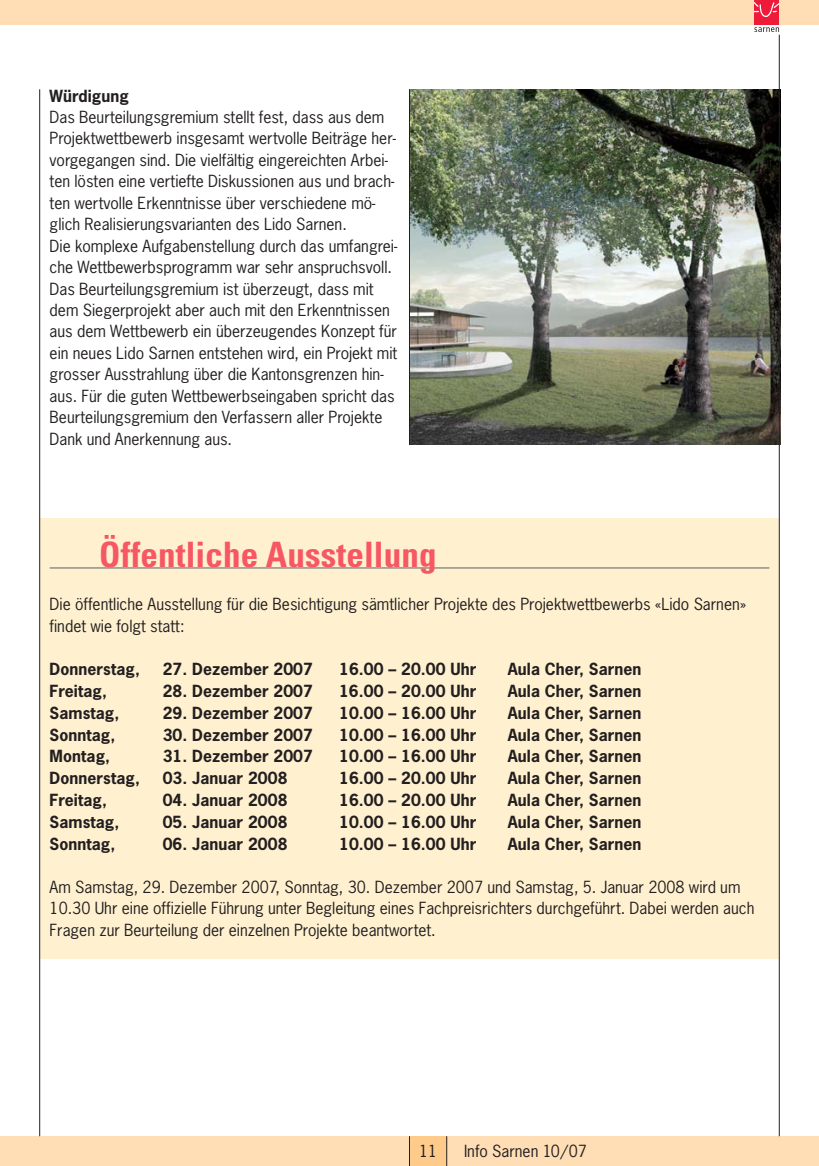
<style>
.page{position:relative;width:819px;height:1166px;background:#fff}
.page>*{position:absolute;margin:0;border:0;box-sizing:border-box;transform-origin:0 0}
.t1{font:700 condensed 35px "Univers";letter-spacing:.005em;color:#f75763}
.t2{font:15.75px/21.3px "News Gothic";color:#231f20}
.t3{font:700 15.75px "News Gothic";letter-spacing:.005em;color:#231f20}
</style>
<div class="page">
<img style="left:410px;top:89px;width:370px;height:356px">
<div style="left:40px;top:518px;width:739px;height:440px;background:#fff1d0"></div>
<div style="left:0;top:1136px;width:819px;height:30px;background:#ffdeb5"></div>
<div style="left:409px;top:1136px;width:37px;height:30px;background:#fecb8b"></div>
<hr style="left:446px;top:1136px;width:1px;height:30px;background:#231f20">
<hr style="left:409px;top:1136px;width:1px;height:30px;background:#231f20">
<div style="left:0;top:0;width:819px;height:25px;background:#ffdeb5"></div>
<hr style="left:39px;top:89px;width:1px;height:1047px;background:#231f20">
<hr style="left:778px;top:35px;width:1px;height:1101px;background:#231f20">
<div style="left:754px;top:0;width:25px;height:25px;background:#ed1a3a"></div>
<svg style="left:754px;top:1px;width:25px;height:16px"></svg>
<svg style="left:754px;top:27px;width:25px;height:5px"></svg>
<hr style="left:50px;top:567px;width:719px;height:1px;background:#808284">
<hr style="left:409px;top:89px;width:1px;height:356px;background:#231f20">
<p class="t3" style="left:50px;top:89px;width:81px">Würdigung</p>
<p class="t2" style="left:50px;top:108px;width:349px">Das Beurteilungsgremium stellt fest, dass aus dem Projektwettbewerb insgesamt wertvolle Beiträge her&shy;vorgegangen sind. Die vielfältig eingereichten Arbei&shy;ten lösten eine vertiefte Diskussionen aus und brach&shy;ten wertvolle Erkenntnisse über verschiedene mö&shy;glich Realisierungsvarianten des Lido Sarnen.<br>Die komplexe Aufgabenstellung durch das umfangrei&shy;che Wettbewerbsprogramm war sehr anspruchsvoll.<br>Das Beurteilungsgremium ist überzeugt, dass mit dem Siegerprojekt aber auch mit den Erkenntnissen aus dem Wettbewerb ein überzeugendes Konzept für ein neues Lido Sarnen entstehen wird, ein Projekt mit grosser Ausstrahlung über die Kantonsgrenzen hin&shy;aus. Für die guten Wettbewerbseingaben spricht das Beurteilungsgremium den Verfassern aller Projekte Dank und Anerkennung aus.</p>
<h1 class="t1" style="left:99px;top:542px;width:339px">Öffentliche Ausstellung</h1>
<p class="t2" style="left:50px;top:595px;width:698px">Die öffentliche Ausstellung für die Besichtigung sämtlicher Projekte des Projektwettbewerbs «Lido Sarnen» findet wie folgt statt:</p>
<p class="t3" style="left:50px;top:663px;width:92px">Donnerstag,</p>
<p class="t3" style="left:163px;top:663px;width:152px">27. Dezember 2007</p>
<p class="t3" style="left:339px;top:663px;width:139px">16.00 – 20.00 Uhr</p>
<p class="t3" style="left:508px;top:663px;width:135px">Aula Cher, Sarnen</p>
<p class="t3" style="left:50px;top:684px;width:59px">Freitag,</p>
<p class="t3" style="left:163px;top:684px;width:152px">28. Dezember 2007</p>
<p class="t3" style="left:339px;top:684px;width:139px">16.00 – 20.00 Uhr</p>
<p class="t3" style="left:508px;top:684px;width:135px">Aula Cher, Sarnen</p>
<p class="t3" style="left:50px;top:706px;width:71px">Samstag,</p>
<p class="t3" style="left:163px;top:706px;width:152px">29. Dezember 2007</p>
<p class="t3" style="left:339px;top:706px;width:139px">10.00 – 16.00 Uhr</p>
<p class="t3" style="left:508px;top:706px;width:135px">Aula Cher, Sarnen</p>
<p class="t3" style="left:50px;top:728px;width:67px">Sonntag,</p>
<p class="t3" style="left:163px;top:728px;width:152px">30. Dezember 2007</p>
<p class="t3" style="left:339px;top:728px;width:139px">10.00 – 16.00 Uhr</p>
<p class="t3" style="left:508px;top:728px;width:135px">Aula Cher, Sarnen</p>
<p class="t3" style="left:50px;top:750px;width:62px">Montag,</p>
<p class="t3" style="left:163px;top:750px;width:152px">31. Dezember 2007</p>
<p class="t3" style="left:339px;top:750px;width:139px">10.00 – 16.00 Uhr</p>
<p class="t3" style="left:508px;top:750px;width:135px">Aula Cher, Sarnen</p>
<p class="t3" style="left:50px;top:772px;width:92px">Donnerstag,</p>
<p class="t3" style="left:163px;top:772px;width:126px">03. Januar 2008</p>
<p class="t3" style="left:339px;top:772px;width:139px">16.00 – 20.00 Uhr</p>
<p class="t3" style="left:508px;top:772px;width:135px">Aula Cher, Sarnen</p>
<p class="t3" style="left:50px;top:794px;width:59px">Freitag,</p>
<p class="t3" style="left:163px;top:794px;width:126px">04. Januar 2008</p>
<p class="t3" style="left:339px;top:794px;width:139px">16.00 – 20.00 Uhr</p>
<p class="t3" style="left:508px;top:794px;width:135px">Aula Cher, Sarnen</p>
<p class="t3" style="left:50px;top:816px;width:71px">Samstag,</p>
<p class="t3" style="left:163px;top:816px;width:126px">05. Januar 2008</p>
<p class="t3" style="left:339px;top:816px;width:139px">10.00 – 16.00 Uhr</p>
<p class="t3" style="left:508px;top:816px;width:135px">Aula Cher, Sarnen</p>
<p class="t3" style="left:50px;top:838px;width:67px">Sonntag,</p>
<p class="t3" style="left:163px;top:838px;width:126px">06. Januar 2008</p>
<p class="t3" style="left:339px;top:838px;width:139px">10.00 – 16.00 Uhr</p>
<p class="t3" style="left:508px;top:838px;width:135px">Aula Cher, Sarnen</p>
<p class="t2" style="left:50px;top:877px;width:706px">Am Samstag, 29. Dezember 2007, Sonntag, 30. Dezember 2007 und Samstag, 5. Januar 2008 wird um<br>10.30 Uhr eine offizielle Führung unter Begleitung eines Fachpreisrichters durchgeführt. Dabei werden auch<br>Fragen zur Beurteilung der einzelnen Projekte beantwortet.</p>
<p class="t2" style="left:419px;top:1142px;width:20px">11</p>
<p class="t2" style="left:464px;top:1142px;width:124px">Info Sarnen 10/07</p>
</div>
